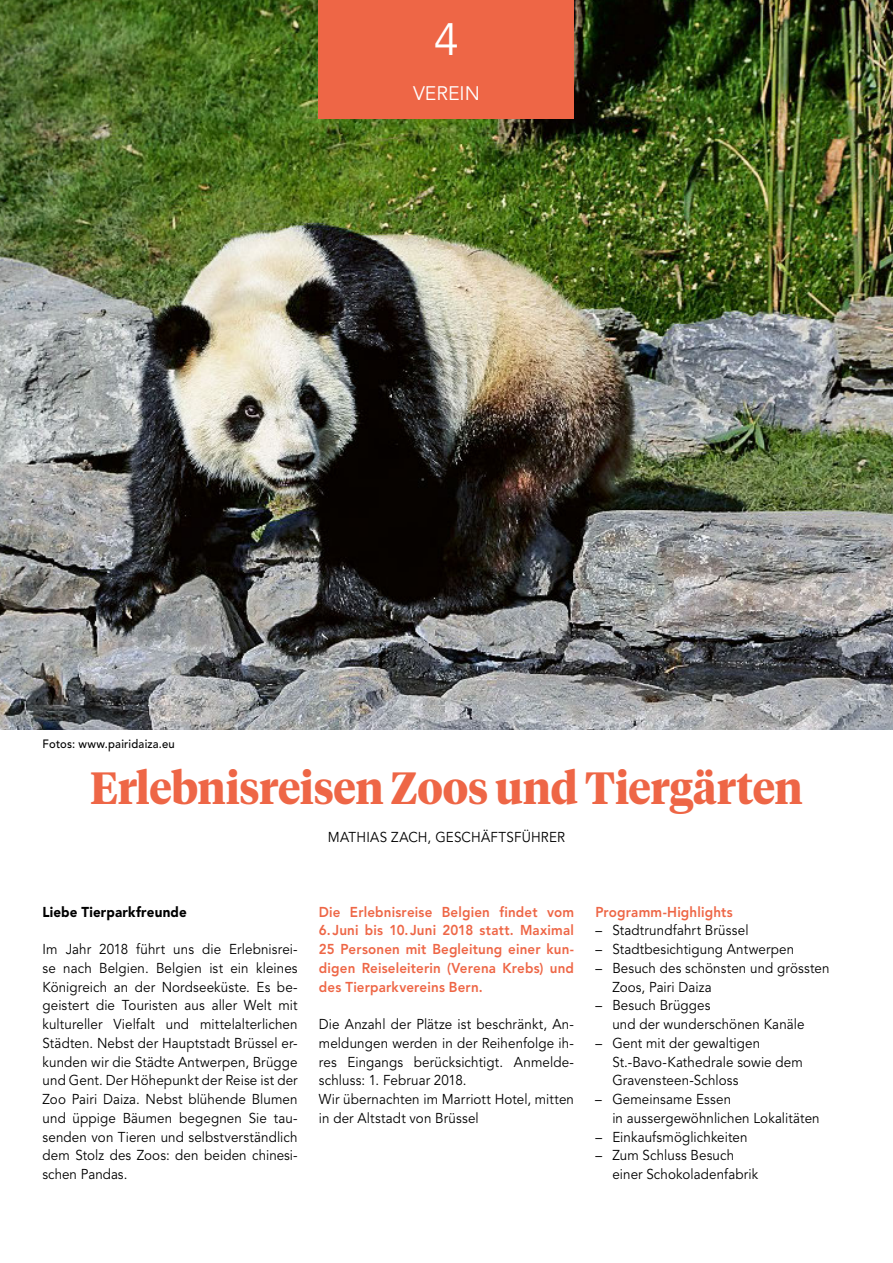
<style>
.page{position:relative;width:893px;height:1263px;background:#fff}
.page>*{position:absolute;margin:0;border:0;box-sizing:border-box;transform-origin:0 0}
.t1{font:700 45px "Tiempos Headline";letter-spacing:-.01em;color:#ee6646;scale:.94 1}
.t2{font:45px "Avenir LT Std";color:#fff}
.t3{font:19.5px "Avenir LT Std";color:#fff}
.t4{font:14.25px/18.8px "Avenir LT Std";letter-spacing:.01em;color:#000;scale:.94 1}
.t5{font:800 14.25px/18.8px "Avenir LT Std";letter-spacing:.015em;color:#ee6646;text-align:justify;scale:.94 1}
.t6{font:900 14.25px "Avenir LT Std";letter-spacing:.01em;color:#000;scale:.94 1}
.t7{font:500 12px "Avenir LT Std";letter-spacing:.02em;color:#000;scale:.94 1}
</style>
<div class="page">
<img style="left:0;top:0;width:893px;height:729px">
<div style="left:319px;top:0;width:255px;height:118px;background:#ee6646"></div>
<h1 class="t2" style="left:434px;top:14px;width:27px">4</h1>
<h2 class="t3" style="left:413px;top:82px;width:68px">VEREIN</h2>
<p class="t7" style="left:43px;top:737px;width:142px">Fotos: www.pairidaiza.eu</p>
<h1 class="t1" style="left:90px;top:757px;width:759px">Erlebnisreisen Zoos und Tiergärten</h1>
<p class="t4" style="left:328px;top:828px;width:254px">MATHIAS ZACH, GESCHÄFTSFÜHRER</p>
<p class="t6" style="left:43px;top:903px;width:155px">Liebe Tierparkfreunde</p>
<p class="t4" style="left:43px;top:940px;width:273px;text-align:justify">Im Jahr 2018 führt uns die Erlebnisrei&shy;se nach Belgien. Belgien ist ein kleines Königreich an der Nordseeküste. Es be&shy;geistert die Touristen aus aller Welt mit kultureller Vielfalt und mittelalterlichen Städten. Nebst der Hauptstadt Brüssel er&shy;kunden wir die Städte Antwerpen, Brügge und Gent. Der Höhepunkt der Reise ist der Zoo Pairi Daiza. Nebst blühende Blumen und üppige Bäumen begegnen Sie tau&shy;senden von Tieren und selbstverständlich dem Stolz des Zoos: den beiden chinesi&shy;schen Pandas.</p>
<p class="t5" style="left:319px;top:902px;width:273px">Die Erlebnisreise Belgien findet vom 6.Juni bis 10.Juni 2018 statt. Maximal 25 Personen mit Begleitung einer kun&shy;digen Reiseleiterin (Verena Krebs) und des Tierparkvereins Bern.</p>
<p class="t4" style="left:319px;top:1015px;width:273px">Die Anzahl der Plätze ist beschränkt, An&shy;meldungen werden in der Reihenfolge ih&shy;res Eingangs berücksichtigt. Anmelde&shy;schluss: 1. Februar 2018.<br>Wir übernachten im Marriott Hotel, mitten in der Altstadt von Brüssel</p>
<p class="t5" style="left:595px;top:902px;width:148px">Programm-Highlights</p>
<p class="t4" style="left:595px;top:921px;width:165px">– Stadtrundfahrt Brüssel</p>
<p class="t4" style="left:595px;top:940px;width:213px">– Stadtbesichtigung Antwerpen</p>
<p class="t4" style="left:612px;top:959px;width:233px;text-indent:-17px">– Besuch des schönsten und grössten<br>Zoos, Pairi Daiza</p>
<p class="t4" style="left:612px;top:996px;width:206px;text-indent:-17px">– Besuch Brügges<br>und der wunderschönen Kanäle</p>
<p class="t4" style="left:612px;top:1034px;width:204px;text-indent:-17px">– Gent mit der gewaltigen<br>St.-Bavo-Kathedrale sowie dem<br>Gravensteen-Schloss</p>
<p class="t4" style="left:612px;top:1090px;width:222px;text-indent:-17px">– Gemeinsame Essen<br>in aussergewöhnlichen Lokalitäten</p>
<p class="t4" style="left:595px;top:1128px;width:163px">– Einkaufsmöglichkeiten</p>
<p class="t4" style="left:612px;top:1146px;width:157px;text-indent:-17px">– Zum Schluss Besuch einer Schokoladenfabrik</p>
</div>
